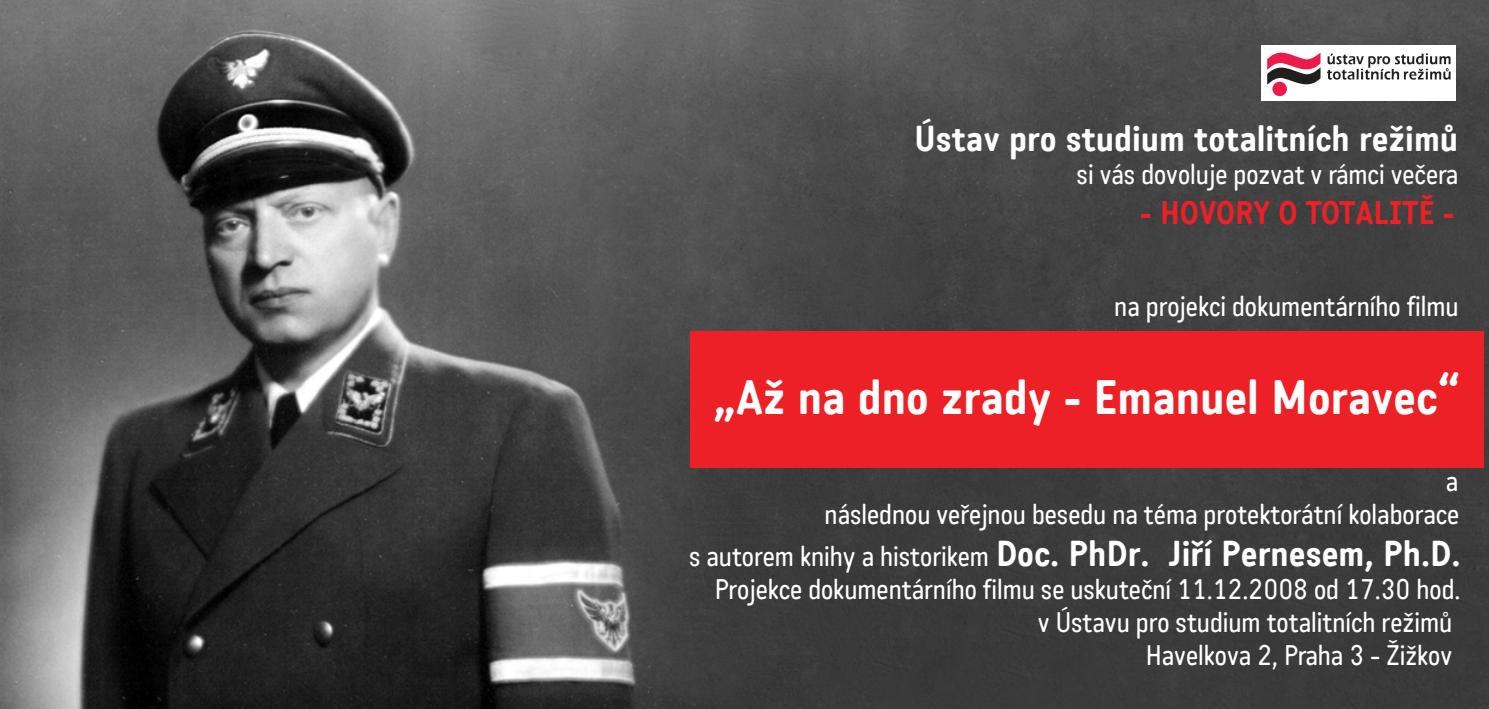
<style>
.page{position:relative;width:1489px;height:709px;background:#fff}
.page>*{position:absolute;margin:0;border:0;box-sizing:border-box;transform-origin:0 0}
.t1{font:700 47px "Katarine Medium CE";color:#fff}
.t2{font:700 35px "Katarine Medium CE";color:#fff}
.t3{font:700 31.75px "Katarine Medium CE";color:#ed2026}
.t4{font:27.5px/33px "Katarine Medium CE";color:#fff;text-align:right}
.s1{font-weight:400;font-size:27.5px}
</style>
<div class="page">
<img style="left:0;top:0;width:1488px;height:709px">
<div style="left:690px;top:331px;width:793px;height:136px;background:#ed2026"></div>
<div style="left:1260px;top:45px;width:195px;height:56px;background:#fff"></div>
<svg style="left:1267px;top:52px;width:53px;height:33px"></svg>
<div style="left:1272px;top:82px;width:14px;height:14px;background:#ec1b4d;border-radius:50%"></div>
<svg style="left:1327px;top:53px;width:123px;height:27px"></svg>
<p class="t2" style="left:914px;top:117px;width:545px">Ústav pro studium totalitních režimů</p>
<p class="t4" style="left:1076px;top:158px;width:383px">si vás dovoluje pozvat v rámci večera</p>
<p class="t3" style="left:1139px;top:193px;width:316px">- HOVORY O TOTALITĚ -</p>
<p class="t4" style="left:1114px;top:290px;width:346px">na projekci dokumentárního filmu</p>
<h1 class="t1" style="left:713px;top:367px;width:747px">„Až na dno zrady - Emanuel Moravec“</h1>
<p class="t4" style="left:824px;top:464px;width:636px">a<br>následnou veřejnou besedu na téma protektorátní kolaborace</p>
<p class="t2" style="left:689px;top:531px;width:773px"><span class="s1">s autorem knihy a historikem</span> Doc. PhDr. Jiří Pernesem, Ph.D.</p>
<p class="t4" style="left:714px;top:572px;width:747px">Projekce dokumentárního filmu se uskuteční 11.12.2008 od 17.30 hod.</p>
<p class="t4" style="left:1037px;top:605px;width:416px">v Ústavu pro studium totalitních režimů</p>
<p class="t4" style="left:1145px;top:638px;width:308px">Havelkova 2, Praha 3 - Žižkov</p>
</div>
